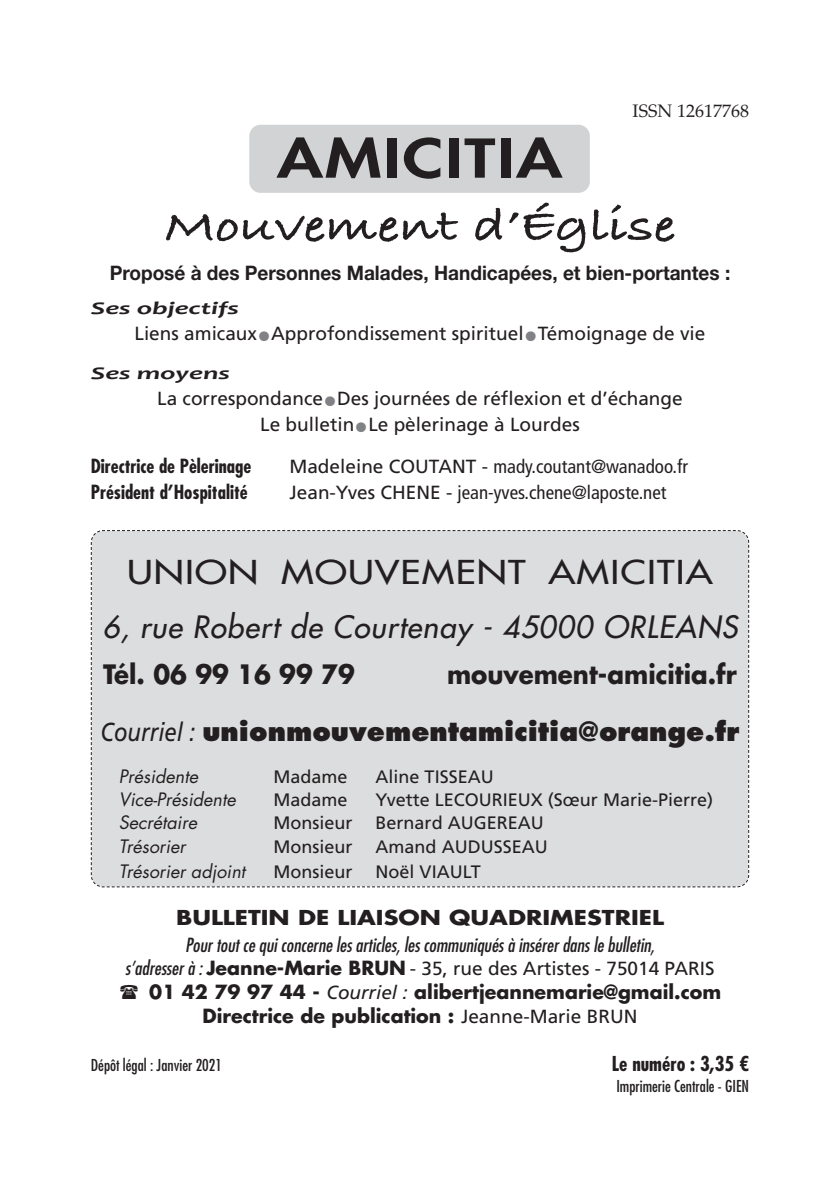
<style>
.page{position:relative;width:840px;height:1191px;background:#fff}
.page>*{position:absolute;margin:0;border:0;box-sizing:border-box;transform-origin:0 0}
.t1{font:800 52px "Futura Std";letter-spacing:.03em;color:#231f20;scale:1.3 1}
.t2{font:48px "Bradley Hand ITCTT Bold";color:#231f20;scale:1.2 1}
.t3{font:500 32px "Futura Std";letter-spacing:.03em;color:#231f20;scale:1.2 1}
.t4{font:italic 500 30px "Futura Std";letter-spacing:.03em;color:#231f20}
.t5{font:800 26px "Futura Std";color:#231f20}
.t6{font:700 26px "Futura Std";color:#231f20;scale:.94 1}
.t7{font:700 20px "Helvetica Neue LT Std";color:#231f20;scale:.95 1}
.t8{font:700 20px "Futura Std";color:#231f20;scale:1.2 1}
.t9{font:700 condensed 20px "Futura Std";color:#231f20}
.t10{font:19px/26px "Frutiger LT Std";color:#231f20;text-align:center}
.t11{font:700 19px/24.2px "Futura Std";color:#231f20}
.t12{font:condensed 19px "Frutiger LT Std";color:#231f20}
.t13{font:italic condensed 19px "Futura Std";color:#231f20}
.t14{font:700 condensed 19px "Futura Std";color:#231f20}
.t15{font:18px "Frutiger LT Std";color:#231f20}
.t16{font:italic 18px "Futura Std";color:#231f20}
.t17{font:italic 700 18px "Candara";color:#231f20;scale:1.6 1}
.t18{font:18px "Palatino";color:#231f20}
.t19{font:condensed 16px "Futura Std";color:#231f20}
.s1{font-size:28px;color:#808285}
.s2{font-stretch:normal}
.s3{font-family:"Frutiger LT Std";font-weight:400;font-style:italic}
.s4{font-family:"Futura Std";font-style:italic;font-stretch:condensed}
.s5{font-family:"Futura Std";font-weight:700}
.s6{font-family:"Frutiger LT Std";font-weight:400}
</style>
<div class="page">
<div style="left:249px;top:125px;width:340px;height:68px;background:#d1d3d4;border-radius:11px"></div>
<div style="left:90px;top:530px;width:659px;height:358px;background:#dcddde"></div>
<svg style="left:100px;top:885px;width:6px;height:3px"></svg>
<h1 class="t1" style="left:277px;top:129px;width:221px">AMICITIA</h1>
<p class="t18" style="left:632px;top:104px;width:118px">ISSN 12617768</p>
<h2 class="t2" style="left:164px;top:208px;width:427px">Mouvement d’Église</h2>
<p class="t7" style="left:110px;top:261px;width:654px">Proposé à des Personnes Malades, Handicapées, et bien-portantes :</p>
<p class="t17" style="left:91px;top:297px;width:94px">Ses objectifs</p>
<p class="t10" style="left:134px;top:321px;width:572px">Liens amicaux<span class="s1">•</span>Approfondissement spirituel<span class="s1">•</span>Témoignage de vie</p>
<p class="t17" style="left:91px;top:362px;width:88px">Ses moyens</p>
<p class="t10" style="left:157px;top:387px;width:527px">La correspondance<span class="s1">•</span>Des journées de réflexion et d’échange<br>Le bulletin<span class="s1">•</span>Le pèlerinage à Lourdes</p>
<p class="t14" style="left:91px;top:457px;width:162px">Directrice de Pèlerinage</p>
<p class="t12" style="left:289px;top:455px;width:400px"><span class="s2">Madeleine COUTANT -</span> mady.coutant@wanadoo.fr</p>
<p class="t14" style="left:91px;top:483px;width:158px">Président d’Hospitalité</p>
<p class="t12" style="left:289px;top:482px;width:378px"><span class="s2">Jean-Yves CHENE -</span> jean-yves.chene@laposte.net</p>
<h3 class="t3" style="left:127px;top:554px;width:489px">UNION MOUVEMENT AMICITIA</h3>
<h3 class="t4" style="left:102px;top:609px;width:636px">6, rue Robert de Courtenay - 45000 ORLEANS</h3>
<h3 class="t6" style="left:103px;top:662px;width:269px">Tél. 06 99 16 99 79</h3>
<h3 class="t6" style="left:447px;top:662px;width:309px">mouvement-amicitia.fr</h3>
<h3 class="t5" style="left:100px;top:720px;width:640px"><span class="s3">Courriel :</span> unionmouvementamicitia@orange.fr</h3>
<p class="t16" style="left:119px;top:766px;width:81px">Présidente</p>
<p class="t15" style="left:273px;top:769px;width:76px">Madame</p>
<p class="t15" style="left:375px;top:769px;width:120px">Aline TISSEAU</p>
<p class="t16" style="left:119px;top:789px;width:118px">Vice-Présidente</p>
<p class="t15" style="left:273px;top:792px;width:76px">Madame</p>
<p class="t15" style="left:375px;top:792px;width:339px">Yvette LECOURIEUX (Sœur Marie-Pierre)</p>
<p class="t16" style="left:119px;top:812px;width:80px">Secrétaire</p>
<p class="t15" style="left:273px;top:815px;width:81px">Monsieur</p>
<p class="t15" style="left:375px;top:815px;width:170px">Bernard AUGEREAU</p>
<p class="t16" style="left:119px;top:836px;width:68px">Trésorier</p>
<p class="t15" style="left:273px;top:839px;width:81px">Monsieur</p>
<p class="t15" style="left:375px;top:839px;width:173px">Amand AUDUSSEAU</p>
<p class="t16" style="left:119px;top:860px;width:128px">Trésorier adjoint</p>
<p class="t15" style="left:273px;top:864px;width:81px">Monsieur</p>
<p class="t15" style="left:375px;top:864px;width:107px">Noël VIAULT</p>
<p class="t8" style="left:176px;top:909px;width:408px">BULLETIN DE LIAISON QUADRIMESTRIEL</p>
<p class="t13" style="left:185px;top:934px;width:471px">Pour tout ce qui concerne les articles, les communiqués à insérer dans le bulletin,</p>
<p class="t10" style="left:125px;top:956px;width:590px"><span class="s4">s’adresser à :</span> <span class="s5">Jeanne-Marie BRUN</span> - 35, rue des Artistes - 75014 PARIS</p>
<p class="t11" style="left:202px;top:981px;width:520px;text-indent:-53px">01 42 79 97 44 - <span class="s3">Courriel :</span> alibertjeannemarie@gmail.com<br>Directrice de publication : <span class="s6">Jeanne-Marie BRUN</span></p>
<p class="t19" style="left:91px;top:1057px;width:133px">Dépôt légal : Janvier 2021</p>
<p class="t9" style="left:611px;top:1054px;width:139px">Le numéro : 3,35 €</p>
<p class="t19" style="left:616px;top:1078px;width:134px">Imprimerie Centrale - GIEN</p>
</div>
